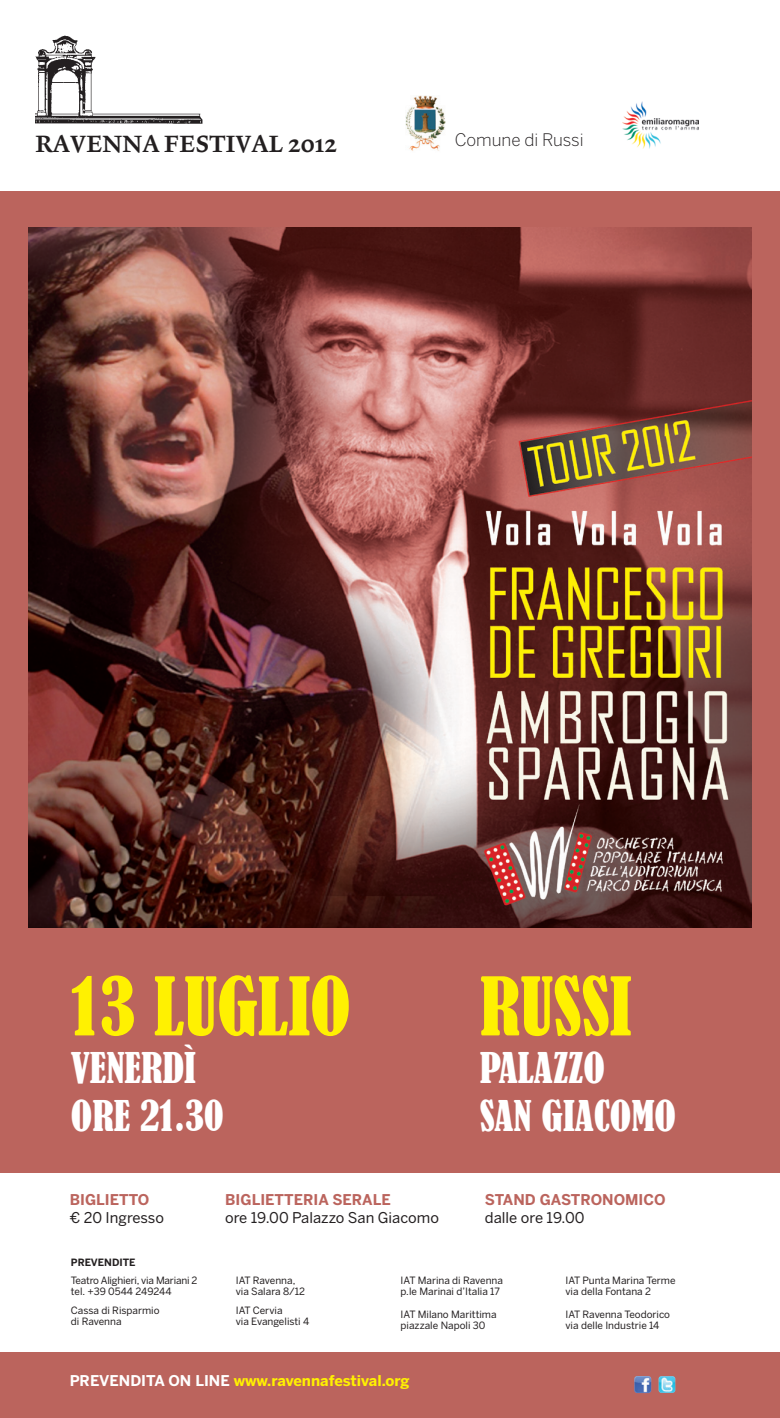
<style>
.page{position:relative;width:780px;height:1418px;background:#fff}
.page>*{position:absolute;margin:0;border:0;box-sizing:border-box;transform-origin:0 0}
.t1{font:condensed 75px "Bernard";color:#fff101}
.t2{font:condensed 39.75px "Bernard";color:#fff}
.t3{font:24.88px "Lexicon No 1 Roman C";color:#231f20}
.t4{font:300 17.12px "Benton Sans";color:#231f20}
.t5{font:14.75px "Benton Sans";color:#231f20}
.t6{font:700 14.75px "Benton Sans";color:#bb645d}
.t7{font:700 14.75px "Benton Sans";color:#fff101}
.t8{font:10px "Benton Sans";color:#231f20}
.t9{font:10px "Benton Sans";letter-spacing:-.02em;color:#231f20}
.t10{font:700 10px "Benton Sans";color:#231f20}
.s1{color:#fff}
</style>
<div class="page">
<img style="left:622px;top:102px;width:76px;height:46px">
<div style="left:0;top:191px;width:780px;height:982px;background:#bb645d"></div>
<img style="left:29px;top:227px;width:722px;height:700px">
<img style="left:35px;top:35px;width:168px;height:89px">
<img style="left:405px;top:95px;width:40px;height:56px">
<div style="left:0;top:1352px;width:780px;height:65px;background:#bb645d"></div>
<img style="left:634px;top:1376px;width:11px;height:15px">
<img style="left:658px;top:1376px;width:14px;height:16px">
<p class="t3" style="left:35px;top:130px;width:303px">RAVENNA FESTIVAL 2012</p>
<p class="t4" style="left:454px;top:130px;width:130px">Comune di Russi</p>
<p class="t1" style="left:71px;top:963px;width:281px">13 LUGLIO</p>
<p class="t2" style="left:71px;top:1044px;width:126px">VENERDÌ</p>
<p class="t2" style="left:71px;top:1092px;width:154px">ORE 21.30</p>
<p class="t1" style="left:479px;top:963px;width:153px">RUSSI</p>
<p class="t2" style="left:479px;top:1044px;width:127px">PALAZZO</p>
<p class="t2" style="left:479px;top:1092px;width:198px">SAN GIACOMO</p>
<p class="t6" style="left:70px;top:1191px;width:81px">BIGLIETTO</p>
<p class="t5" style="left:70px;top:1208px;width:96px">€ 20 Ingresso</p>
<p class="t6" style="left:225px;top:1191px;width:167px">BIGLIETTERIA SERALE</p>
<p class="t5" style="left:225px;top:1208px;width:215px">ore 19.00 Palazzo San Giacomo</p>
<p class="t6" style="left:485px;top:1191px;width:182px">STAND GASTRONOMICO</p>
<p class="t5" style="left:485px;top:1208px;width:101px">dalle ore 19.00</p>
<p class="t10" style="left:71px;top:1255px;width:66px">PREVENDITE</p>
<p class="t9" style="left:71px;top:1274px;width:128px">Teatro Alighieri, via Mariani 2</p>
<p class="t8" style="left:71px;top:1285px;width:102px">tel. +39 0544 249244</p>
<p class="t8" style="left:71px;top:1304px;width:90px">Cassa di Risparmio</p>
<p class="t8" style="left:71px;top:1315px;width:52px">di Ravenna</p>
<p class="t8" style="left:236px;top:1274px;width:61px">IAT Ravenna,</p>
<p class="t8" style="left:236px;top:1285px;width:71px">via Salara 8/12</p>
<p class="t8" style="left:236px;top:1304px;width:48px">IAT Cervia</p>
<p class="t8" style="left:236px;top:1315px;width:75px">via Evangelisti 4</p>
<p class="t8" style="left:400px;top:1274px;width:104px">IAT Marina di Ravenna</p>
<p class="t8" style="left:400px;top:1285px;width:101px">p.le Marinai d’Italia 17</p>
<p class="t8" style="left:400px;top:1308px;width:97px">IAT Milano Marittima</p>
<p class="t8" style="left:400px;top:1319px;width:86px">piazzale Napoli 30</p>
<p class="t7" style="left:70px;top:1371px;width:341px"><span class="s1">PREVENDITA ON LINE</span> www.ravennafestival.org</p>
<p class="t8" style="left:565px;top:1274px;width:112px">IAT Punta Marina Terme</p>
<p class="t8" style="left:565px;top:1285px;width:87px">via della Fontana 2</p>
<p class="t8" style="left:565px;top:1308px;width:106px">IAT Ravenna Teodorico</p>
<p class="t8" style="left:565px;top:1319px;width:95px">via delle Industrie 14</p>
</div>
